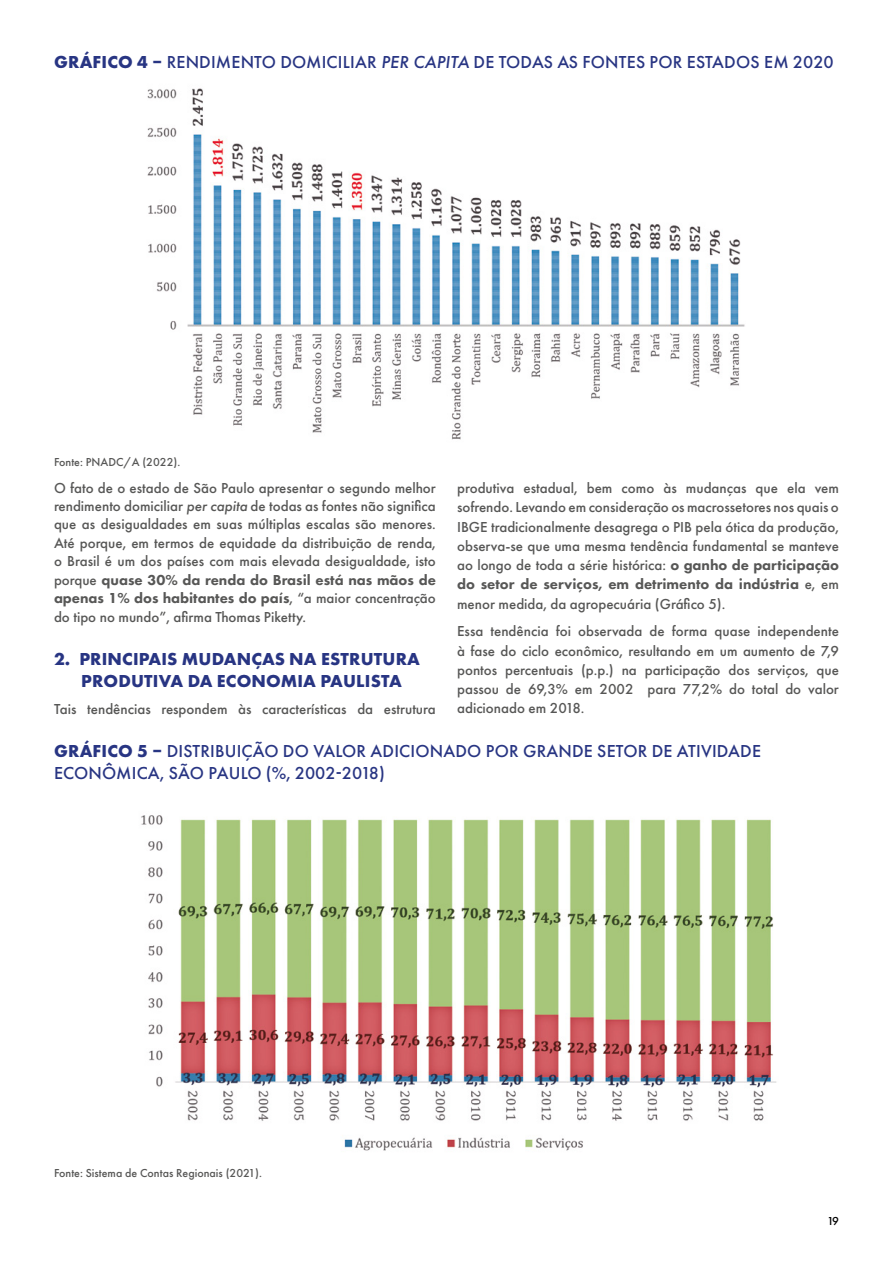
<style>
.page{position:relative;width:893px;height:1263px;background:#fff}
.page>*{position:absolute;margin:0;border:0;box-sizing:border-box;transform-origin:0 0}
.t1{font:500 18px/22px "Futura PT";letter-spacing:.01em;color:#283583}
.t2{font:700 18px/22px "Futura PT";letter-spacing:.01em;color:#283583;text-align:center}
.t3{font:500 15px/19.2px "Futura PT";color:#575756;text-align:justify}
.t4{font:500 12px "Futura PT";color:#575756}
.t5{font:500 12px "Futura PT";color:#000}
.s1{font-weight:700}
.s2{font-style:italic}
.s3{font-weight:800}
</style>
<div class="page">
<img style="left:147px;top:88px;width:598px;height:352px">
<img style="left:141px;top:815px;width:635px;height:336px">
<p class="t1" style="left:54px;top:51px;width:781px"><span class="s1">GRÁFICO 4 –</span> RENDIMENTO DOMICILIAR <span class="s2">PER CAPITA</span> DE TODAS AS FONTES POR ESTADOS EM 2020</p>
<p class="t4" style="left:54px;top:454px;width:128px">Fonte: PNADC/A (2022).</p>
<p class="t3" style="left:54px;top:478px;width:383px;line-height:18.5px">O fato de o estado de São Paulo apresentar o segundo melhor rendimento domiciliar <span class="s2">per capita</span> de todas as fontes não significa que as desigualdades em suas múltiplas escalas são menores.<br>Até porque, em termos de equidade da distribuição de renda, o Brasil é um dos países com mais elevada desigualdade, isto porque <span class="s3">quase 30% da renda do Brasil está nas mãos de apenas 1% dos habitantes do país</span>, “a maior concentração do tipo no mundo”, afirma Thomas Piketty.</p>
<p class="t2" style="left:54px;top:647px;width:367px">2. PRINCIPAIS MUDANÇAS NA ESTRUTURA<br>PRODUTIVA DA ECONOMIA PAULISTA</p>
<p class="t3" style="left:54px;top:699px;width:383px">Tais tendências respondem às características da estrutura</p>
<p class="t3" style="left:457px;top:479px;width:383px">produtiva estadual, bem como às mudanças que ela vem sofrendo. Levando em consideração os macrossetores nos quais o IBGE tradicionalmente desagrega o PIB pela ótica da produção, observa-se que uma mesma tendência fundamental se manteve ao longo de toda a série histórica: <span class="s3">o ganho de participação do setor de serviços, em detrimento da indústria</span> e, em menor medida, da agropecuária (Gráfico 5).</p>
<p class="t3" style="left:457px;top:622px;width:383px">Essa tendência foi observada de forma quase independente à fase do ciclo econômico, resultando em um aumento de 7,9 pontos percentuais (p.p.) na participação dos serviços, que passou de 69,3% em 2002 para 77,2% do total do valor adicionado em 2018.</p>
<p class="t1" style="left:54px;top:740px;width:708px"><span class="s1">GRÁFICO 5 –</span> DISTRIBUIÇÃO DO VALOR ADICIONADO POR GRANDE SETOR DE ATIVIDADE<br>ECONÔMICA, SÃO PAULO (%, 2002-2018)</p>
<p class="t4" style="left:54px;top:1166px;width:209px">Fonte: Sistema de Contas Regionais (2021).</p>
<p class="t5" style="left:827px;top:1214px;width:13px">19</p>
</div>
